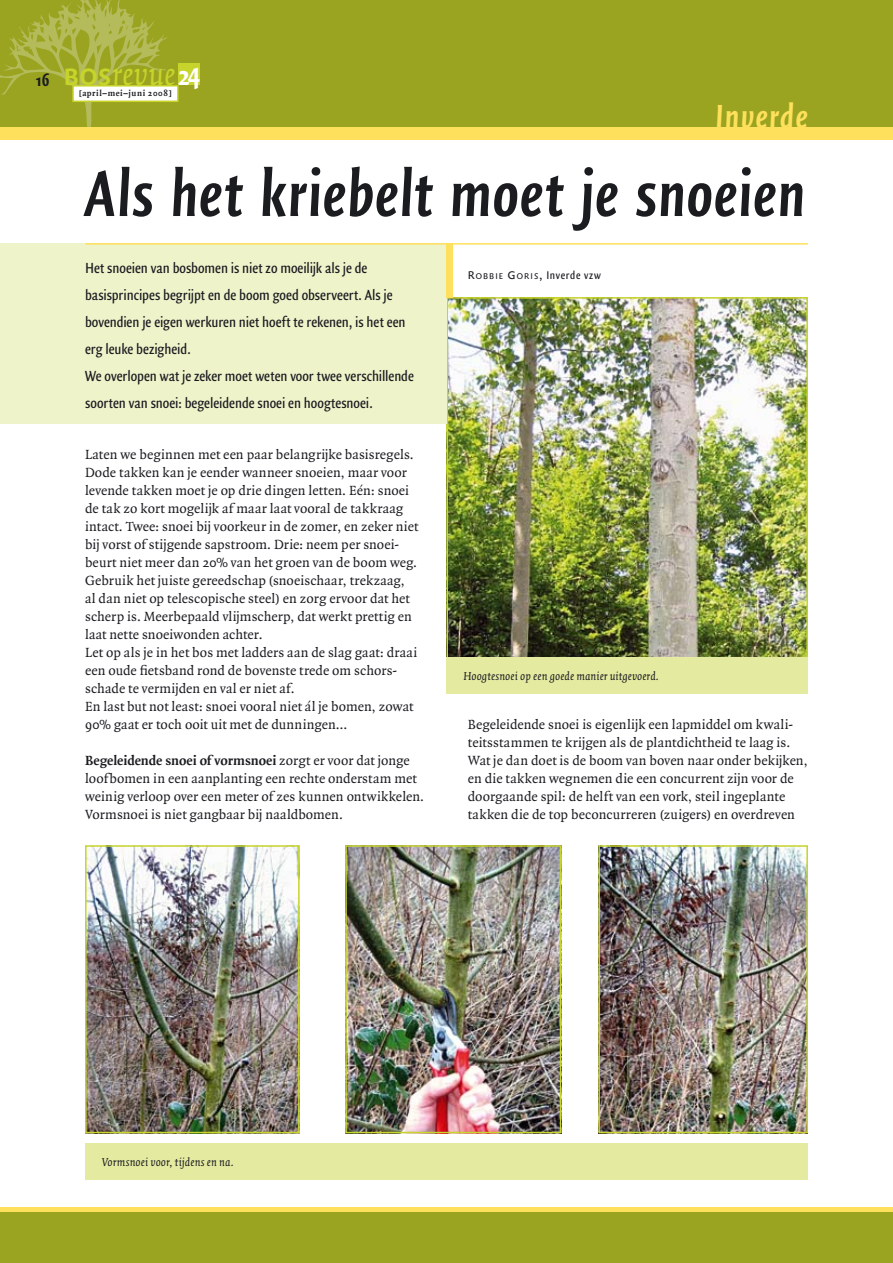
<style>
.page{position:relative;width:893px;height:1263px;background:#fff}
.page>*{position:absolute;margin:0;border:0;box-sizing:border-box;transform-origin:0 0}
.t1{font:italic 700 69px "Quadraat Sans Con";letter-spacing:.015em;color:#1b1c20}
.t2{font:italic 700 36px "Quadraat Sans Con";letter-spacing:.035em;color:#ffe05c}
.t3{font:italic 34.5px "Quadraat";letter-spacing:.005em;color:#c7d42b}
.t4{font:700 30px "Quadraat Sans Con";color:#fff}
.t5{font:15.75px/27px "Quadraat Sans Con";letter-spacing:-.005em;color:#1b1c20}
.t6{font:14.25px/18px "Quadraat";letter-spacing:.005em;color:#1b1c20}
.t7{font:italic 12.3px "Quadraat";letter-spacing:.005em;color:#1b1c20}
.t8{font:12px "Quadraat Sans Con";letter-spacing:.055em;color:#1b1c20}
.t9{font:700 9px "Quadraat";letter-spacing:.07em;color:#1b1c20}
.s1{font-family:"Quadraat Sans Con";font-weight:700;font-style:normal;font-size:18px;color:#1b1c20}
.s2{font-family:"Quadraat Sans";font-weight:700;font-style:normal;font-size:25.5px}
.s3{font-family:"Quadraat Sans Small Caps"}
.s4{font-family:"Quadraat Sans Small Caps";font-size:9px}
.s5{font-weight:700}
</style>
<div class="page">
<div style="left:0;top:0;width:893px;height:128px;background:#9aa420"></div>
<svg style="left:0;top:0;width:168px;height:128px"></svg>
<div style="left:73px;top:86px;width:105px;height:15px;background:#fff"></div>
<div style="left:72px;top:85px;width:107px;height:17px;border:2px solid #c7d42b"></div>
<div style="left:179px;top:64px;width:21px;height:21px;background:#c7d42b"></div>
<div style="left:0;top:128px;width:893px;height:12px;background:#ffe05c"></div>
<div style="left:0;top:1212px;width:893px;height:51px;background:#9aa420"></div>
<hr style="left:0;top:1208px;width:893px;height:4px;background:#ffe05c">
<img style="left:88px;top:848px;width:209px;height:282px">
<div style="left:85px;top:845px;width:215px;height:288px;border:2px solid #c7d42b"></div>
<img style="left:348px;top:848px;width:210px;height:282px">
<div style="left:345px;top:845px;width:216px;height:288px;border:2px solid #c7d42b"></div>
<img style="left:601px;top:848px;width:204px;height:282px">
<div style="left:598px;top:845px;width:210px;height:288px;border:2px solid #c7d42b"></div>
<img style="left:449px;top:300px;width:356px;height:357px">
<div style="left:446px;top:297px;width:362px;height:378px;border:2px solid #c7d42b"></div>
<div style="left:0;top:243px;width:446px;height:180px;background:#eff3ca"></div>
<hr style="left:85px;top:243px;width:723px;height:2px;background:#ffe05c">
<div style="left:446px;top:243px;width:7px;height:54px;background:#ffe05c"></div>
<div style="left:85px;top:1143px;width:723px;height:36px;background:#e5eaa1"></div>
<div style="left:446px;top:657px;width:362px;height:36px;background:#e5eaa1"></div>
<h3 class="t4" style="left:178px;top:56px;width:23px">24</h3>
<h3 class="t3" style="left:36px;top:56px;width:141px"><span class="s1">16</span> <span class="s2">BOS</span> revue</h3>
<p class="t9" style="left:79px;top:88px;width:94px">[april–mei–juni 2008]</p>
<h2 class="t2" style="left:715px;top:96px;width:94px">Inverde</h2>
<h1 class="t1" style="left:85px;top:156px;width:722px">Als het kriebelt moet je snoeien</h1>
<p class="t8" style="left:468px;top:268px;width:135px"><span class="s3">R</span><span class="s4">OBB IE</span> <span class="s3">G</span><span class="s4">ORIS</span><span class="s3">,</span> Inverde vzw</p>
<p class="t5" style="left:85px;top:254px;width:330px">Het snoeien van bosbomen is niet zo moeilijk als je de basisprincipes begrijpt en de boom goed observeert. Als je bovendien je eigen werkuren niet hoeft te rekenen, is het een erg leuke bezigheid.<br>We overlopen wat je zeker moet weten voor twee verschillende soorten van snoei: begeleidende snoei en hoogtesnoei.</p>
<p class="t6" style="left:85px;top:446px;width:335px">Laten we beginnen met een paar belangrijke basisregels.<br>Dode takken kan je eender wanneer snoeien, maar voor levende takken moet je op drie dingen letten. Eén: snoei de tak zo kort mogelijk af maar laat vooral de takkraag intact. Twee: snoei bij voorkeur in de zomer, en zeker niet bij vorst of stijgende sapstroom. Drie: neem per snoei&shy;beurt niet meer dan 20% van het groen van de boom weg.<br>Gebruik het juiste gereedschap (snoeischaar, trekzaag, al dan niet op telescopische steel) en zorg ervoor dat het scherp is. Meerbepaald vlijmscherp, dat werkt prettig en laat nette snoeiwonden achter.<br>Let op als je in het bos met ladders aan de slag gaat: draai een oude fietsband rond de bovenste trede om schors&shy;schade te vermijden en val er niet af.<br>En last but not least: snoei vooral niet ál je bomen, zowat 90% gaat er toch ooit uit met de dunningen…</p>
<p class="t6" style="left:85px;top:752px;width:341px"><span class="s5">Begeleidende snoei of vormsnoei</span> zorgt er voor dat jonge loofbomen in een aanplanting een rechte onderstam met weinig verloop over een meter of zes kunnen ontwikkelen.<br>Vormsnoei is niet gangbaar bij naaldbomen.</p>
<p class="t7" style="left:463px;top:669px;width:197px">Hoogtesnoei op een goede manier uitgevoerd.</p>
<p class="t6" style="left:468px;top:716px;width:341px">Begeleidende snoei is eigenlijk een lapmiddel om kwali&shy;teitsstammen te krijgen als de plantdichtheid te laag is.<br>Wat je dan doet is de boom van boven naar onder bekijken, en die takken wegnemen die een concurrent zijn voor de doorgaande spil: de helft van een vork, steil ingeplante takken die de top beconcurreren (zuigers) en overdreven</p>
<p class="t7" style="left:102px;top:1155px;width:133px">Vormsnoei voor, tijdens en na.</p>
</div>
